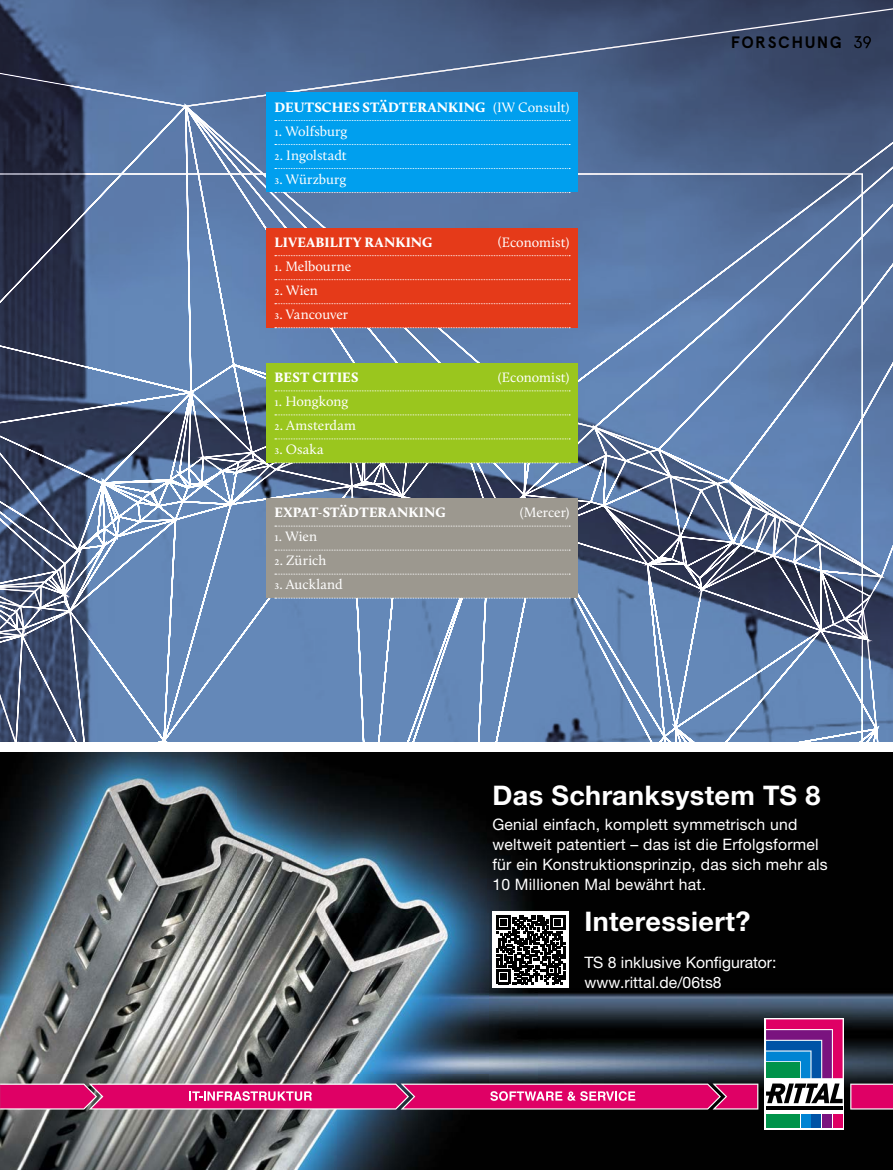
<style>
.page{position:relative;width:893px;height:1170px;background:#fff}
.page>*{position:absolute;margin:0;border:0;box-sizing:border-box;transform-origin:0 0}
.t1{font:700 27px "Neue Helvetica For Rittal";letter-spacing:.015em;color:#fff}
.t2{font:700 16.5px "Apercu";letter-spacing:.095em;color:#000}
.t3{font:300 16.5px "Apercu";color:#000}
.t4{font:15.75px/20px "Neue Helvetica For Rittal";letter-spacing:.015em;color:#fff}
.t5{font:14.1px "Calluna";color:#fff}
.t6{font:900 14.1px "Calluna";letter-spacing:.015em;color:#fff}
.s1{font-weight:400}
</style>
<div class="page">
<img style="left:0;top:0;width:893px;height:741px">
<img style="left:0;top:752px;width:893px;height:417px">
<svg style="left:764px;top:1017px;width:80px;height:112px"></svg>
<hr style="left:766px;top:1106px;width:77px;height:3px;background:#000">
<div style="left:766px;top:1113px;width:34px;height:14px;background:#00934a"></div>
<div style="left:801px;top:1113px;width:9px;height:14px;background:#0084d3"></div>
<div style="left:811px;top:1113px;width:10px;height:14px;background:#0053a6"></div>
<div style="left:822px;top:1113px;width:10px;height:14px;background:#7a137f"></div>
<svg style="left:766px;top:1019px;width:77px;height:84px"></svg>
<div style="left:833px;top:1113px;width:10px;height:14px;background:#df0065"></div>
<svg style="left:850px;top:1083px;width:43px;height:26px"></svg>
<svg style="left:0;top:1083px;width:758px;height:26px;background:#dc2578"></svg>
<svg style="left:492px;top:911px;width:77px;height:76px"></svg>
<svg style="left:496px;top:914px;width:69px;height:69px"></svg>
<svg style="left:0;top:431px;width:72px;height:311px;background:#525e79"></svg>
<div style="left:266px;top:228px;width:312px;height:99px;background:#e53a19"></div>
<svg style="left:275px;top:255px;width:295px;height:1px"></svg>
<svg style="left:275px;top:279px;width:295px;height:1px"></svg>
<svg style="left:275px;top:303px;width:295px;height:1px"></svg>
<svg style="left:275px;top:327px;width:295px;height:1px"></svg>
<div style="left:266px;top:363px;width:312px;height:99px;background:#9ac61e"></div>
<svg style="left:275px;top:390px;width:295px;height:1px"></svg>
<svg style="left:275px;top:414px;width:295px;height:1px"></svg>
<svg style="left:275px;top:438px;width:295px;height:1px"></svg>
<svg style="left:275px;top:462px;width:295px;height:1px"></svg>
<div style="left:266px;top:498px;width:312px;height:99px;background:#9c988f"></div>
<svg style="left:275px;top:525px;width:295px;height:1px"></svg>
<svg style="left:275px;top:549px;width:295px;height:1px"></svg>
<svg style="left:275px;top:573px;width:295px;height:1px"></svg>
<svg style="left:275px;top:597px;width:295px;height:1px"></svg>
<div style="left:266px;top:92px;width:312px;height:100px;background:#009fee"></div>
<svg style="left:275px;top:120px;width:295px;height:1px"></svg>
<svg style="left:275px;top:144px;width:295px;height:1px"></svg>
<svg style="left:275px;top:168px;width:295px;height:1px"></svg>
<svg style="left:275px;top:192px;width:295px;height:1px"></svg>
<p class="t6" style="left:275px;top:98px;width:296px">DEUTSCHES STÄDTERANKING <span class="s1">(IW Consult)</span></p>
<p class="t5" style="left:274px;top:122px;width:74px">1. Wolfsburg</p>
<p class="t5" style="left:274px;top:146px;width:74px">2. Ingolstadt</p>
<p class="t5" style="left:274px;top:170px;width:73px">3. Würzburg</p>
<p class="t6" style="left:275px;top:233px;width:159px">LIVEABILITY RANKING</p>
<p class="t5" style="left:498px;top:233px;width:73px">(Economist)</p>
<p class="t5" style="left:274px;top:257px;width:78px">1. Melbourne</p>
<p class="t5" style="left:274px;top:281px;width:45px">2. Wien</p>
<p class="t5" style="left:274px;top:305px;width:75px">3. Vancouver</p>
<p class="t6" style="left:275px;top:368px;width:85px">BEST CITIES</p>
<p class="t5" style="left:498px;top:369px;width:73px">(Economist)</p>
<p class="t5" style="left:274px;top:393px;width:75px">1. Hongkong</p>
<p class="t5" style="left:274px;top:417px;width:83px">2. Amsterdam</p>
<p class="t5" style="left:274px;top:441px;width:51px">3. Osaka</p>
<p class="t6" style="left:275px;top:503px;width:172px">EXPAT<span class="s1">-</span>STÄDTERANKING</p>
<p class="t5" style="left:520px;top:504px;width:51px">(Mercer)</p>
<p class="t5" style="left:274px;top:528px;width:44px">1. Wien</p>
<p class="t5" style="left:274px;top:552px;width:53px">2. Zürich</p>
<p class="t5" style="left:274px;top:576px;width:70px">3. Auckland</p>
<p class="t2" style="left:731px;top:32px;width:113px">FORSCHUNG</p>
<p class="t3" style="left:853px;top:32px;width:20px">39</p>
<h1 class="t1" style="left:492px;top:778px;width:330px">Das Schranksystem TS 8</h1>
<p class="t4" style="left:492px;top:814px;width:337px">Genial einfach, komplett symmetrisch und weltweit patentiert – das ist die Erfolgsformel für ein Konstruktionsprinzip, das sich mehr als 10 Millionen Mal bewährt hat.</p>
<h1 class="t1" style="left:584px;top:904px;width:168px">Interessiert?</h1>
<p class="t4" style="left:584px;top:951px;width:194px">TS 8 inklusive Konfigurator: www.rittal.de/06ts8</p>
</div>
